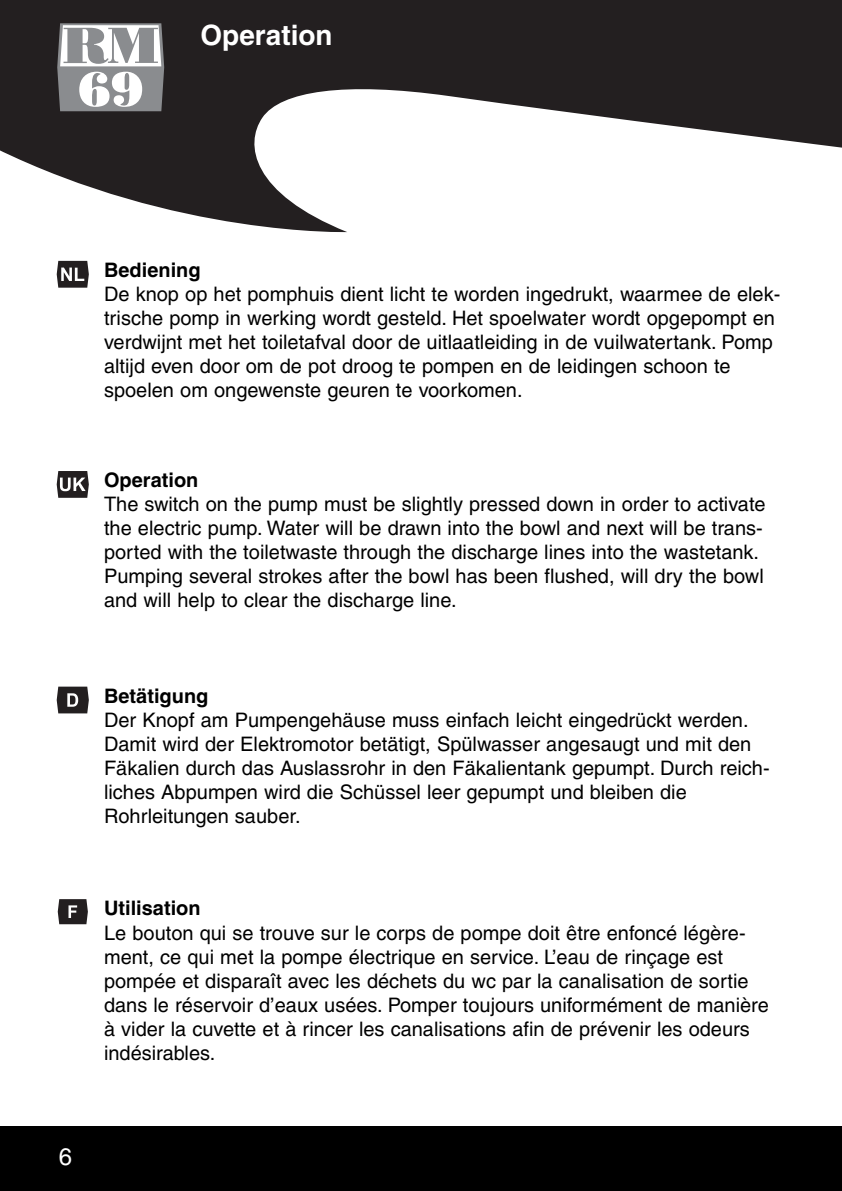
<style>
.page{position:relative;width:842px;height:1191px;background:#fff}
.page>*{position:absolute;margin:0;border:0;box-sizing:border-box;transform-origin:0 0}
.t1{font:700 28px "Helvetica";color:#fff}
.t2{font:24px "Helvetica";color:#fff}
.t3{font:20px/24px "Helvetica";color:#000}
.t4{font:700 20px "Helvetica";color:#000}
</style>
<div class="page">
<svg style="left:0;top:0;width:842px;height:233px;fill:#231f20"></svg>
<svg style="left:57px;top:23px;width:107px;height:88px"></svg>
<div style="left:0;top:1125px;width:842px;height:66px;background:#000"></div>
<svg style="left:57px;top:471px;width:32px;height:27px"></svg>
<svg style="left:58px;top:713px;width:30px;height:1px"></svg>
<svg style="left:57px;top:686px;width:32px;height:27px"></svg>
<div style="left:57px;top:899px;width:34px;height:28px;background:linear-gradient(to right,#fff,#fff)"></div>
<svg style="left:58px;top:899px;width:30px;height:25px"></svg>
<svg style="left:57px;top:261px;width:32px;height:27px"></svg>
<h1 class="t1" style="left:200px;top:24px;width:134px">Operation</h1>
<p class="t4" style="left:104px;top:262px;width:98px">Bediening</p>
<p class="t3" style="left:104px;top:284px;width:678px">De knop op het pomphuis dient licht te worden ingedrukt, waarmee de elek&shy;trische pomp in werking wordt gesteld. Het spoelwater wordt opgepompt en verdwijnt met het toiletafval door de uitlaatleiding in de vuilwatertank. Pomp altijd even door om de pot droog te pompen en de leidingen schoon te spoelen om ongewenste geuren te voorkomen.</p>
<p class="t4" style="left:104px;top:472px;width:96px">Operation</p>
<p class="t3" style="left:104px;top:494px;width:663px">The switch on the pump must be slightly pressed down in order to activate the electric pump. Water will be drawn into the bowl and next will be trans&shy;ported with the toiletwaste through the discharge lines into the wastetank.<br>Pumping several strokes after the bowl has been flushed, will dry the bowl and will help to clear the discharge line.</p>
<p class="t4" style="left:104px;top:688px;width:106px">Betätigung</p>
<p class="t3" style="left:104px;top:710px;width:667px">Der Knopf am Pumpengehäuse muss einfach leicht eingedrückt werden.<br>Damit wird der Elektromotor betätigt, Spülwasser angesaugt und mit den Fäkalien durch das Auslassrohr in den Fäkalientank gepumpt. Durch reich&shy;liches Abpumpen wird die Schüssel leer gepumpt und bleiben die Rohrleitungen sauber.</p>
<p class="t4" style="left:104px;top:900px;width:98px">Utilisation</p>
<p class="t3" style="left:104px;top:922px;width:666px">Le bouton qui se trouve sur le corps de pompe doit être enfoncé légère&shy;ment, ce qui met la pompe électrique en service. L’eau de rinçage est pompée et disparaît avec les déchets du wc par la canalisation de sortie dans le réservoir d’eaux usées. Pomper toujours uniformément de manière à vider la cuvette et à rincer les canalisations afin de prévenir les odeurs indésirables.</p>
<p class="t2" style="left:59px;top:1147px;width:15px">6</p>
</div>
